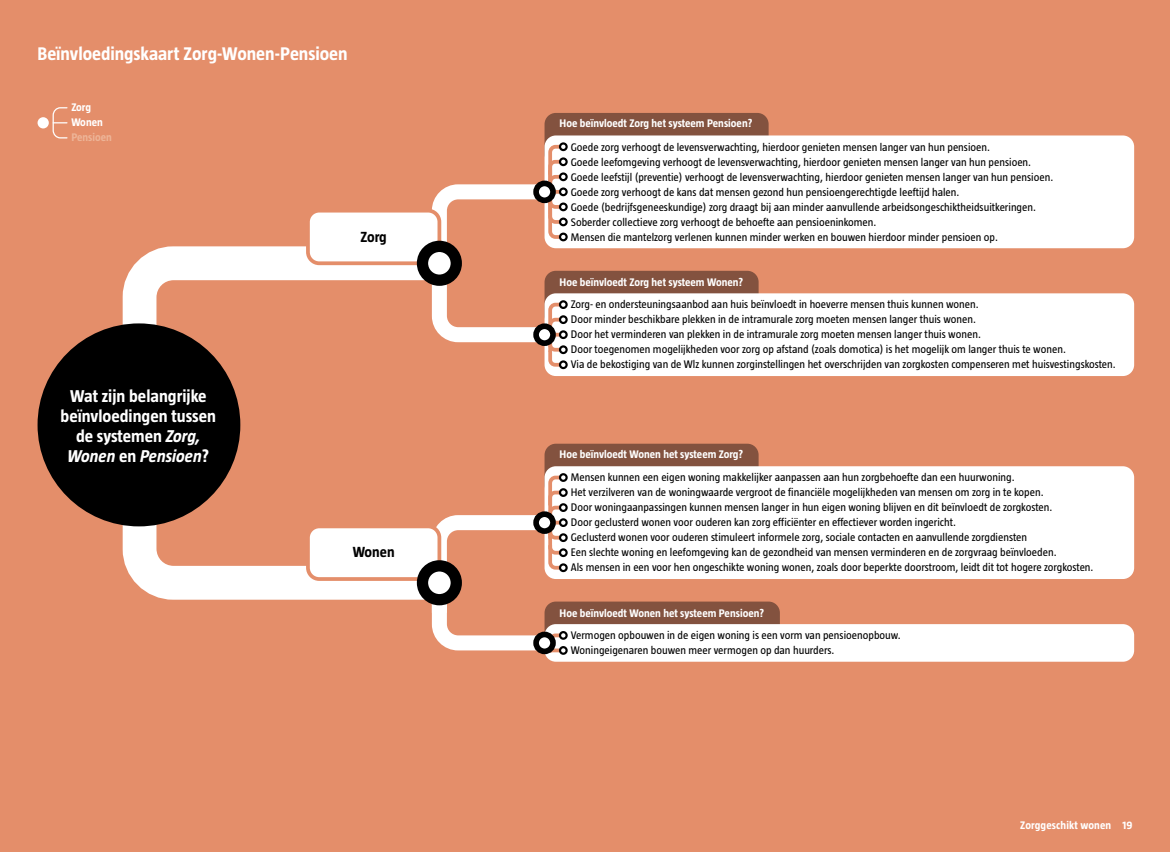
<style>
.page{position:relative;width:1170px;height:852px;background:#fff}
.page>*{position:absolute;margin:0;border:0;box-sizing:border-box;transform-origin:0 0}
.t1{font:700 18.75px "Taz";letter-spacing:-.005em;color:#fff}
.t2{font:700 17.5px/20px "Taz";color:#fff;text-align:center}
.t3{font:700 15px "Taz";color:#000}
.t4{font:11.25px/15px "Taz";color:#000}
.t5{font:700 11.25px/15px "Taz";color:#fff}
.t6{font:700 11.25px "Taz";color:#edb497}
.s1{font-style:italic}
</style>
<div class="page">
<div style="left:0;top:0;width:1170px;height:851px;background:#e48e6a"></div>
<svg style="left:112px;top:246px;width:312px;height:91px"></svg>
<svg style="left:106px;top:339px;width:318px;height:261px"></svg>
<div style="left:308px;top:210px;width:131px;height:53px;background:#fff;border-radius:11px"></div>
<div style="left:306px;top:209px;width:135px;height:56px;border:4px solid #e48e6a;border-radius:11px"></div>
<div style="left:308px;top:526px;width:131px;height:53px;background:#fff;border-radius:11px"></div>
<div style="left:306px;top:524px;width:135px;height:56px;border:4px solid #e48e6a;border-radius:11px"></div>
<div style="left:545px;top:443px;width:214px;height:53px;background:#83523f;border-radius:11px"></div>
<div style="left:545px;top:466px;width:589px;height:113px;background:#fff;border-radius:11px"></div>
<div style="left:545px;top:601px;width:235px;height:56px;background:#83523f;border-radius:11px"></div>
<div style="left:545px;top:624px;width:589px;height:37px;background:#fff;border-radius:11px"></div>
<div style="left:545px;top:113px;width:224px;height:52px;background:#83523f;border-radius:11px"></div>
<div style="left:545px;top:135px;width:589px;height:113px;background:#fff;border-radius:11px"></div>
<div style="left:545px;top:271px;width:214px;height:56px;background:#83523f;border-radius:11px"></div>
<div style="left:545px;top:293px;width:589px;height:83px;background:#fff;border-radius:11px"></div>
<svg style="left:424px;top:473px;width:143px;height:184px"></svg>
<svg style="left:424px;top:143px;width:143px;height:225px"></svg>
<svg style="left:422px;top:246px;width:34px;height:34px"></svg>
<div style="left:417px;top:241px;width:45px;height:45px;border:11px solid #000;border-radius:50%"></div>
<svg style="left:422px;top:565px;width:34px;height:34px"></svg>
<div style="left:417px;top:560px;width:45px;height:45px;border:11px solid #000;border-radius:50%"></div>
<div style="left:536px;top:634px;width:17px;height:17px;background:#fff;border-radius:50%"></div>
<div style="left:533px;top:631px;width:23px;height:23px;border:6px solid #000;border-radius:50%"></div>
<div style="left:536px;top:514px;width:17px;height:17px;background:#fff;border-radius:50%"></div>
<div style="left:533px;top:511px;width:23px;height:22px;border:6px solid #000;border-radius:50%"></div>
<div style="left:560px;top:474px;width:7px;height:6px;background:#fff;border-radius:50%"></div>
<div style="left:559px;top:473px;width:9px;height:9px;border:2px solid #000;border-radius:50%"></div>
<div style="left:560px;top:504px;width:7px;height:6px;background:#fff;border-radius:50%"></div>
<div style="left:559px;top:503px;width:9px;height:9px;border:2px solid #000;border-radius:50%"></div>
<div style="left:560px;top:489px;width:7px;height:6px;background:#fff;border-radius:50%"></div>
<div style="left:559px;top:488px;width:9px;height:9px;border:2px solid #000;border-radius:50%"></div>
<div style="left:560px;top:534px;width:7px;height:6px;background:#fff;border-radius:50%"></div>
<div style="left:559px;top:533px;width:9px;height:9px;border:2px solid #000;border-radius:50%"></div>
<div style="left:560px;top:549px;width:7px;height:7px;background:#fff;border-radius:50%"></div>
<div style="left:559px;top:548px;width:9px;height:9px;border:2px solid #000;border-radius:50%"></div>
<div style="left:560px;top:564px;width:7px;height:7px;background:#fff;border-radius:50%"></div>
<div style="left:559px;top:563px;width:9px;height:9px;border:2px solid #000;border-radius:50%"></div>
<div style="left:560px;top:519px;width:7px;height:6px;background:#fff;border-radius:50%"></div>
<div style="left:559px;top:518px;width:9px;height:9px;border:2px solid #000;border-radius:50%"></div>
<div style="left:559px;top:630px;width:9px;height:9px;border:2px solid #000;border-radius:50%"></div>
<div style="left:559px;top:645px;width:9px;height:9px;border:2px solid #000;border-radius:50%"></div>
<div style="left:536px;top:326px;width:17px;height:17px;background:#fff;border-radius:50%"></div>
<div style="left:533px;top:323px;width:23px;height:23px;border:6px solid #000;border-radius:50%"></div>
<div style="left:536px;top:183px;width:17px;height:17px;background:#fff;border-radius:50%"></div>
<div style="left:533px;top:180px;width:23px;height:23px;border:6px solid #000;border-radius:50%"></div>
<div style="left:560px;top:143px;width:7px;height:7px;background:#fff;border-radius:50%"></div>
<div style="left:559px;top:142px;width:9px;height:9px;border:2px solid #000;border-radius:50%"></div>
<div style="left:560px;top:173px;width:7px;height:7px;background:#fff;border-radius:50%"></div>
<div style="left:559px;top:172px;width:9px;height:9px;border:2px solid #000;border-radius:50%"></div>
<div style="left:560px;top:188px;width:7px;height:7px;background:#fff;border-radius:50%"></div>
<div style="left:559px;top:187px;width:9px;height:9px;border:2px solid #000;border-radius:50%"></div>
<div style="left:560px;top:158px;width:7px;height:7px;background:#fff;border-radius:50%"></div>
<div style="left:559px;top:157px;width:9px;height:9px;border:2px solid #000;border-radius:50%"></div>
<div style="left:560px;top:218px;width:7px;height:7px;background:#fff;border-radius:50%"></div>
<div style="left:559px;top:217px;width:9px;height:9px;border:2px solid #000;border-radius:50%"></div>
<div style="left:559px;top:232px;width:9px;height:9px;border:2px solid #000;border-radius:50%"></div>
<div style="left:560px;top:203px;width:7px;height:7px;background:#fff;border-radius:50%"></div>
<div style="left:559px;top:202px;width:9px;height:9px;border:2px solid #000;border-radius:50%"></div>
<div style="left:560px;top:301px;width:7px;height:7px;background:#fff;border-radius:50%"></div>
<div style="left:559px;top:300px;width:9px;height:9px;border:2px solid #000;border-radius:50%"></div>
<div style="left:560px;top:316px;width:7px;height:7px;background:#fff;border-radius:50%"></div>
<div style="left:559px;top:315px;width:9px;height:9px;border:2px solid #000;border-radius:50%"></div>
<div style="left:560px;top:331px;width:7px;height:7px;background:#fff;border-radius:50%"></div>
<div style="left:559px;top:330px;width:9px;height:9px;border:2px solid #000;border-radius:50%"></div>
<div style="left:560px;top:346px;width:7px;height:7px;background:#fff;border-radius:50%"></div>
<div style="left:559px;top:345px;width:9px;height:9px;border:2px solid #000;border-radius:50%"></div>
<div style="left:560px;top:361px;width:7px;height:7px;background:#fff;border-radius:50%"></div>
<div style="left:559px;top:360px;width:9px;height:9px;border:2px solid #000;border-radius:50%"></div>
<div style="left:38px;top:323px;width:202px;height:203px;background:#000;border-radius:50%"></div>
<div style="left:38px;top:117px;width:11px;height:11px;background:#fff;border-radius:50%"></div>
<svg style="left:52px;top:107px;width:16px;height:32px"></svg>
<h1 class="t1" style="left:38px;top:43px;width:312px">Beïnvloedingskaart Zorg-Wonen-Pensioen</h1>
<p class="t5" style="left:71px;top:100px;width:33px">Zorg<br>Wonen</p>
<p class="t6" style="left:71px;top:131px;width:42px">Pensioen</p>
<h2 class="t2" style="left:61px;top:385px;width:157px">Wat zijn belangrijke beïnvloedingen tussen de systemen <span class="s1">Zorg,<br>Wonen</span> en <span class="s1">Pensioen</span>?</h2>
<h3 class="t3" style="left:361px;top:228px;width:28px">Zorg</h3>
<h3 class="t3" style="left:353px;top:543px;width:43px">Wonen</h3>
<p class="t5" style="left:560px;top:115px;width:194px">Hoe beïnvloedt Zorg het systeem Pensioen?</p>
<p class="t4" style="left:571px;top:139px;width:484px">Goede zorg verhoogt de levensverwachting, hierdoor genieten mensen langer van hun pensioen.<br>Goede leefomgeving verhoogt de levensverwachting, hierdoor genieten mensen langer van hun pensioen.<br>Goede leefstijl (preventie) verhoogt de levensverwachting, hierdoor genieten mensen langer van hun pensioen.<br>Goede zorg verhoogt de kans dat mensen gezond hun pensioengerechtigde leeftijd halen.<br>Goede (bedrijfsgeneeskundige) zorg draagt bij aan minder aanvullende arbeidsongeschiktheidsuitkeringen.<br>Soberder collectieve zorg verhoogt de behoefte aan pensioeninkomen.<br>Mensen die mantelzorg verlenen kunnen minder werken en bouwen hierdoor minder pensioen op.</p>
<p class="t5" style="left:560px;top:274px;width:185px">Hoe beïnvloedt Zorg het systeem Wonen?</p>
<p class="t4" style="left:571px;top:297px;width:547px">Zorg- en ondersteuningsaanbod aan huis beïnvloedt in hoeverre mensen thuis kunnen wonen.<br>Door minder beschikbare plekken in de intramurale zorg moeten mensen langer thuis wonen.<br>Door het verminderen van plekken in de intramurale zorg moeten mensen langer thuis wonen.<br>Door toegenomen mogelijkheden voor zorg op afstand (zoals domotica) is het mogelijk om langer thuis te wonen.<br>Via de bekostiging van de Wlz kunnen zorginstellingen het overschrijden van zorgkosten compenseren met huisvestingskosten.</p>
<p class="t5" style="left:560px;top:446px;width:185px">Hoe beïnvloedt Wonen het systeem Zorg?</p>
<p class="t4" style="left:571px;top:469px;width:524px">Mensen kunnen een eigen woning makkelijker aanpassen aan hun zorgbehoefte dan een huurwoning.<br>Het verzilveren van de woningwaarde vergroot de financiële mogelijkheden van mensen om zorg in te kopen.<br>Door woningaanpassingen kunnen mensen langer in hun eigen woning blijven en dit beïnvloedt de zorgkosten.<br>Door geclusterd wonen voor ouderen kan zorg efficiënter en effectiever worden ingericht.<br>Geclusterd wonen voor ouderen stimuleert informele zorg, sociale contacten en aanvullende zorgdiensten<br>Een slechte woning en leefomgeving kan de gezondheid van mensen verminderen en de zorgvraag beïnvloeden.<br>Als mensen in een voor hen ongeschikte woning wonen, zoals door beperkte doorstroom, leidt dit tot hogere zorgkosten.</p>
<p class="t5" style="left:560px;top:605px;width:206px">Hoe beïnvloedt Wonen het systeem Pensioen?</p>
<p class="t4" style="left:571px;top:627px;width:331px">Vermogen opbouwen in de eigen woning is een vorm van pensioenopbouw.<br>Woningeigenaren bouwen meer vermogen op dan huurders.</p>
<p class="t5" style="left:1020px;top:817px;width:114px">Zorggeschikt wonen 19</p>
</div>
